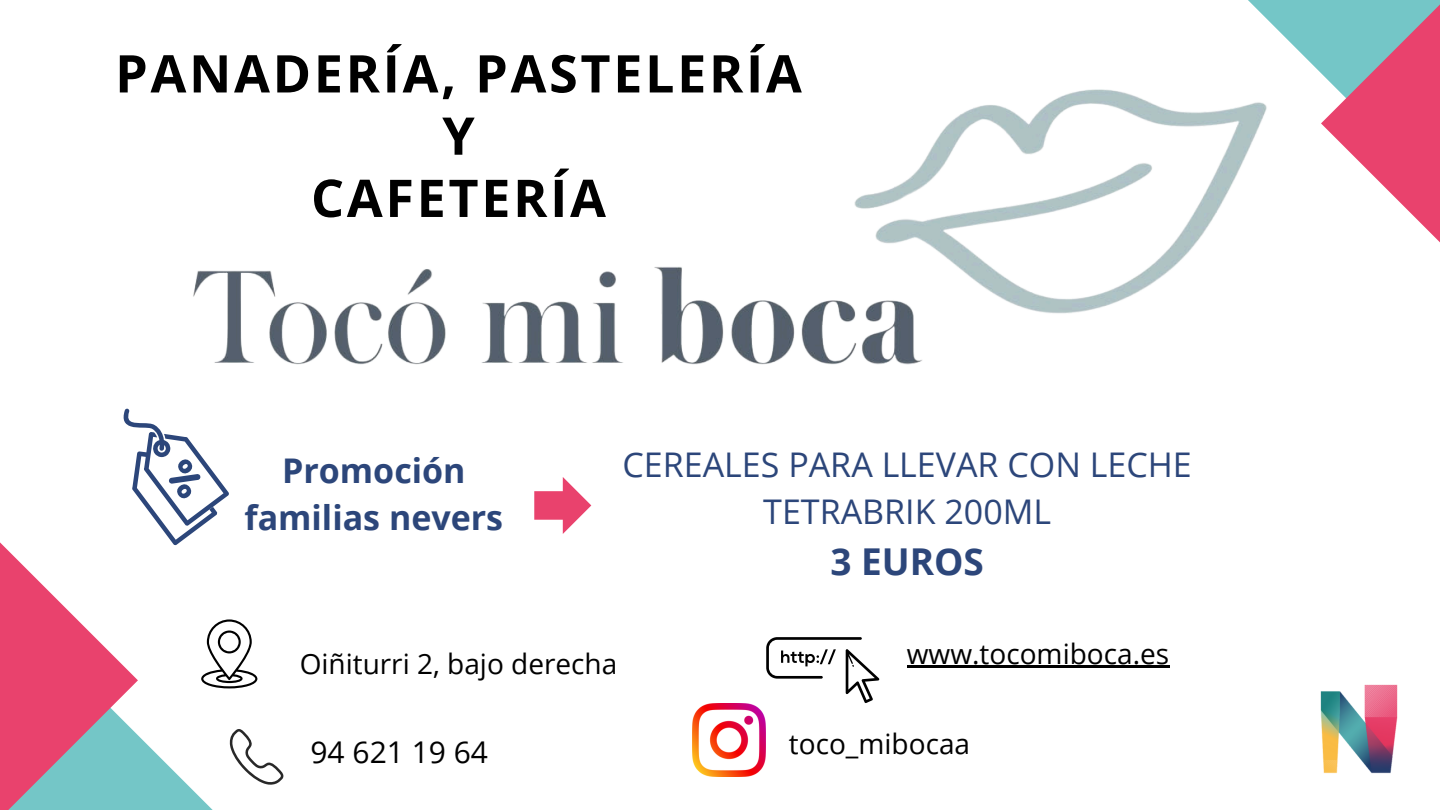
<style>
.page{position:relative;width:1440px;height:810px;background:#fff}
.page>*{position:absolute;margin:0;border:0;box-sizing:border-box;transform-origin:0 0}
.t1{font:700 52px/62.2px "Open Sans";letter-spacing:.05em;color:#000;text-align:center}
.t2{font:700 37px "Open Sans";color:#2c467a}
.t3{font:34px/47.2px "Open Sans";color:#2c467a;text-align:center}
.t4{font:700 34px/47.2px "Open Sans";color:#2c467a;text-align:center}
.t5{font:30px "Open Sans";color:#000}
.t6{font:28px "Open Sans";color:#000}
</style>
<div class="page">
<svg style="left:138px;top:545px;width:99px;height:265px"></svg>
<svg style="left:0;top:542px;width:138px;height:268px;fill:#e9426d"></svg>
<svg style="left:1248px;top:0;width:73px;height:73px;fill:#74c6c7"></svg>
<svg style="left:1321px;top:0;width:119px;height:243px"></svg>
<img style="left:1320px;top:684px;width:78px;height:90px">
<svg style="left:201px;top:619px;width:56px;height:69px"></svg>
<svg style="left:229px;top:727px;width:55px;height:58px"></svg>
<svg style="left:766px;top:637px;width:113px;height:66px"></svg>
<img style="left:692px;top:703px;width:74px;height:74px">
<svg style="left:122px;top:408px;width:107px;height:137px"></svg>
<svg style="left:534px;top:477px;width:57px;height:57px"></svg>
<img style="left:162px;top:28px;width:1134px;height:396px">
<hr style="left:907px;top:666px;width:262px;height:2px;background:#000">
<p class="t1" style="left:115px;top:41px;width:688px">PANADERÍA, PASTELERÍA<br>Y<br>CAFETERÍA</p>
<p class="t4" style="left:245px;top:446px;width:260px">Promoción familias nevers</p>
<p class="t3" style="left:623px;top:440px;width:571px">CEREALES PARA LLEVAR CON LECHE<br>TETRABRIK 200ML</p>
<p class="t2" style="left:830px;top:536px;width:155px">3 EUROS</p>
<h2 class="t6" style="left:300px;top:644px;width:319px">Oiñiturri 2, bajo derecha</h2>
<h3 class="t5" style="left:311px;top:731px;width:179px">94 621 19 64</h3>
<p class="t6" style="left:907px;top:634px;width:264px">www.tocomiboca.es</p>
<p class="t6" style="left:789px;top:724px;width:183px">toco_mibocaa</p>
</div>
